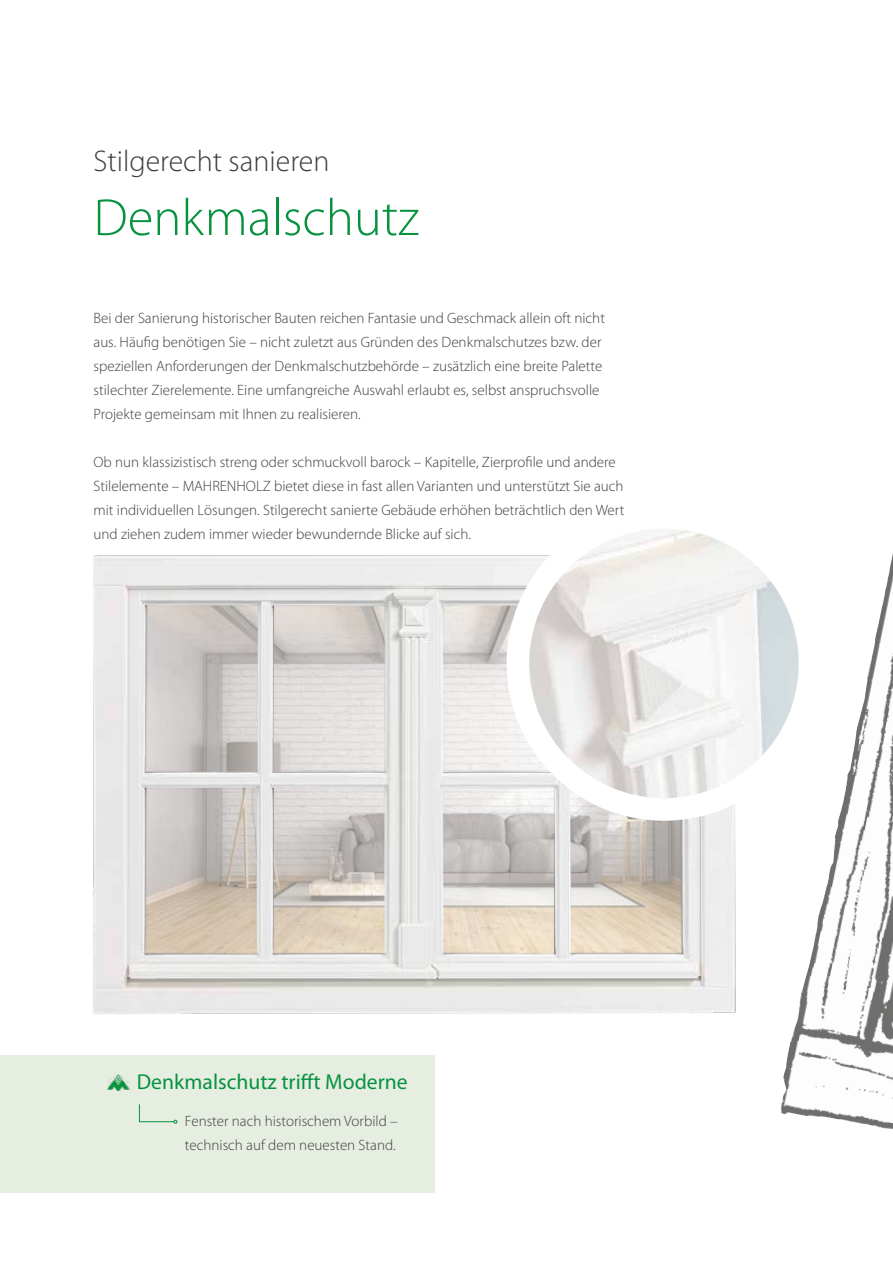
<style>
.page{position:relative;width:893px;height:1263px;background:#fff}
.page>*{position:absolute;margin:0;border:0;box-sizing:border-box;transform-origin:0 0}
.t1{font:300 52.5px "Myriad Pro";color:#07923f}
.t2{font:300 30px "Myriad Pro";color:#3c3c3b}
.t3{font:21.6px "Myriad Pro";color:#07923f}
.t4{font:300 15px/24px "Myriad Pro";color:#3c3c3b}
</style>
<div class="page">
<img style="left:781px;top:553px;width:112px;height:576px">
<div style="left:0;top:1054px;width:434px;height:138px;background:#e6eee2"></div>
<svg style="left:139px;top:1104px;width:38px;height:19px"></svg>
<img style="left:107px;top:1074px;width:23px;height:17px">
<img style="left:93px;top:555px;width:643px;height:459px">
<img style="left:518px;top:530px;width:291px;height:268px">
<div style="left:507px;top:506px;width:314px;height:315px;border:23px solid #fff;border-radius:50%"></div>
<h2 class="t2" style="left:94px;top:143px;width:237px">Stilgerecht sanieren</h2>
<h1 class="t1" style="left:94px;top:186px;width:327px">Denkmalschutz</h1>
<p class="t4" style="left:94px;top:305px;width:513px">Bei der Sanierung historischer Bauten reichen Fantasie und Geschmack allein oft nicht aus. Häufig benötigen Sie – nicht zuletzt aus Gründen des Denkmalschutzes bzw. der speziellen Anforderungen der Denkmalschutzbehörde – zusätzlich eine breite Palette stilechter Zierelemente. Eine umfangreiche Auswahl erlaubt es, selbst anspruchsvolle Projekte gemeinsam mit Ihnen zu realisieren.</p>
<p class="t4" style="left:94px;top:449px;width:532px">Ob nun klassizistisch streng oder schmuckvoll barock – Kapitelle, Zierprofile und andere Stilelemente – MAHRENHOLZ bietet diese in fast allen Varianten und unterstützt Sie auch mit individuellen Lösungen. Stilgerecht sanierte Gebäude erhöhen beträchtlich den Wert und ziehen zudem immer wieder bewundernde Blicke auf sich.</p>
<h3 class="t3" style="left:137px;top:1069px;width:273px">Denkmalschutz trifft Moderne</h3>
<p class="t4" style="left:185px;top:1109px;width:214px">Fenster nach historischem Vorbild – technisch auf dem neuesten Stand.</p>
</div>
